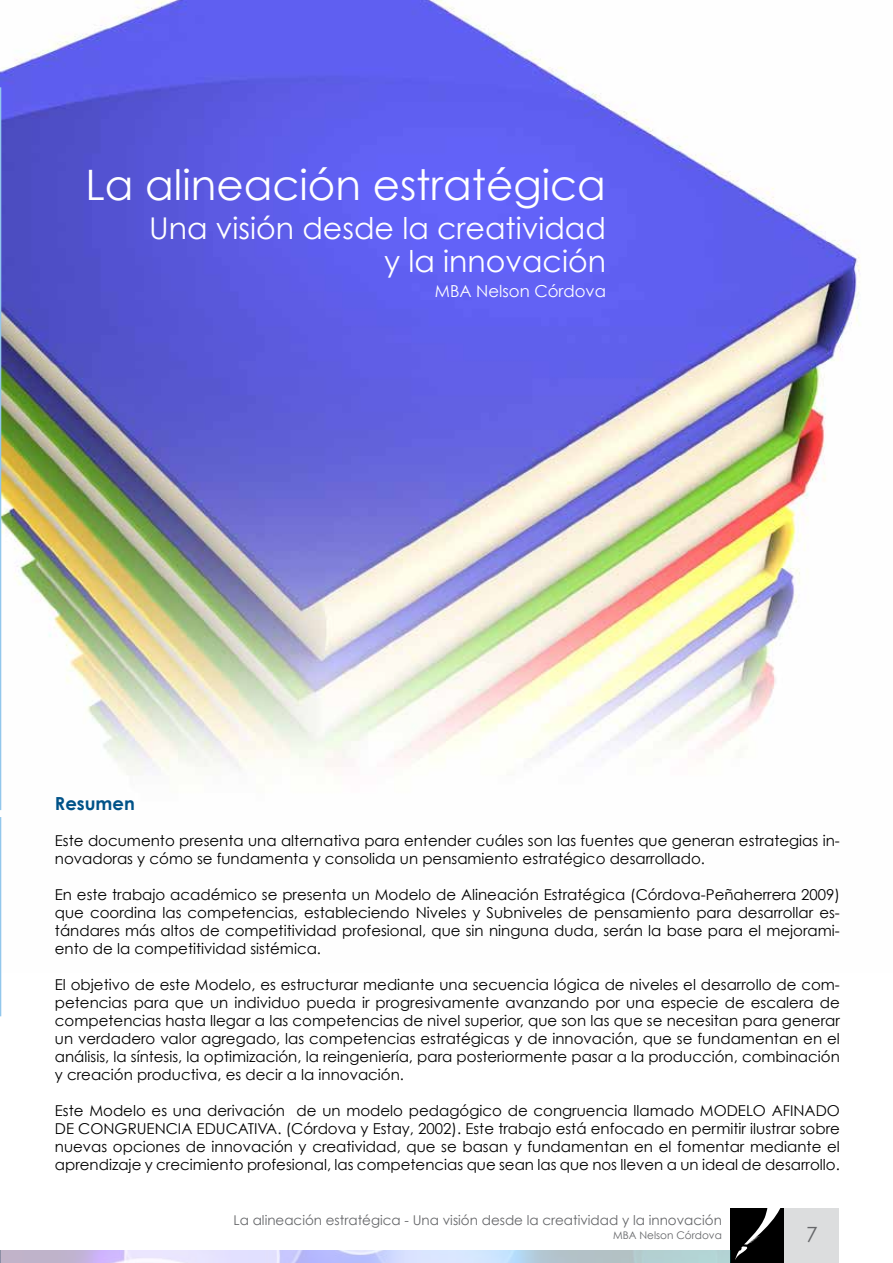
<style>
.page{position:relative;width:893px;height:1263px;background:#fff}
.page>*{position:absolute;margin:0;border:0;box-sizing:border-box;transform-origin:0 0}
.t1{font:42px "Century Gothic";color:#fff}
.t2{font:30px/33px "Century Gothic";color:#fff;text-align:right}
.t3{font:21px "Century Gothic";color:#656669}
.t4{font:700 18px "Century Gothic";color:#005288}
.t5{font:16.5px "Century Gothic";color:#fff}
.t6{font:15px/18px "Century Gothic";color:#000;text-align:justify}
.t7{font:13.5px "Century Gothic";color:#656669}
.t8{font:10.5px "Century Gothic";color:#656669}
</style>
<div class="page">
<div style="left:731px;top:1208px;width:54px;height:55px;background:#000"></div>
<svg style="left:735px;top:1208px;width:50px;height:52px"></svg>
<div style="left:785px;top:1208px;width:54px;height:55px;background:#dcddde"></div>
<img style="left:0;top:1250px;width:731px;height:13px">
<img style="left:0;top:0;width:861px;height:972px">
<svg style="left:0;top:87px;width:1px;height:723px"></svg>
<svg style="left:0;top:817px;width:1px;height:199px"></svg>
<h1 class="t1" style="left:86px;top:159px;width:522px">La alineación estratégica</h1>
<h2 class="t2" style="left:149px;top:211px;width:458px">Una visión desde la creatividad y la innovación</h2>
<p class="t5" style="left:435px;top:281px;width:173px">MBA Nelson Córdova</p>
<p class="t4" style="left:55px;top:792px;width:81px">Resumen</p>
<p class="t6" style="left:55px;top:831px;width:786px">Este documento presenta una alternativa para entender cuáles son las fuentes que generan estrategias in&shy;novadoras y cómo se fundamenta y consolida un pensamiento estratégico desarrollado.</p>
<p class="t6" style="left:55px;top:885px;width:786px">En este trabajo académico se presenta un Modelo de Alineación Estratégica (Córdova-Peñaherrera 2009) que coordina las competencias, estableciendo Niveles y Subniveles de pensamiento para desarrollar es&shy;tándares más altos de competitividad profesional, que sin ninguna duda, serán la base para el mejorami&shy;ento de la competitividad sistémica.</p>
<p class="t6" style="left:55px;top:975px;width:786px">El objetivo de este Modelo, es estructurar mediante una secuencia lógica de niveles el desarrollo de com&shy;petencias para que un individuo pueda ir progresivamente avanzando por una especie de escalera de competencias hasta llegar a las competencias de nivel superior, que son las que se necesitan para generar un verdadero valor agregado, las competencias estratégicas y de innovación, que se fundamentan en el análisis, la síntesis, la optimización, la reingeniería, para posteriormente pasar a la producción, combinación y creación productiva, es decir a la innovación.</p>
<p class="t6" style="left:55px;top:1101px;width:786px">Este Modelo es una derivación de un modelo pedagógico de congruencia llamado MODELO AFINADO DE CONGRUENCIA EDUCATIVA. (Córdova y Estay, 2002). Este trabajo está enfocado en permitir ilustrar sobre nuevas opciones de innovación y creatividad, que se basan y fundamentan en el fomentar mediante el aprendizaje y crecimiento profesional, las competencias que sean las que nos lleven a un ideal de desarrollo.</p>
<p class="t7" style="left:234px;top:1212px;width:490px">La alineación estratégica - Una visión desde la creatividad y la innovación</p>
<p class="t8" style="left:613px;top:1229px;width:110px">MBA Nelson Córdova</p>
<h3 class="t3" style="left:806px;top:1222px;width:13px">7</h3>
</div>
